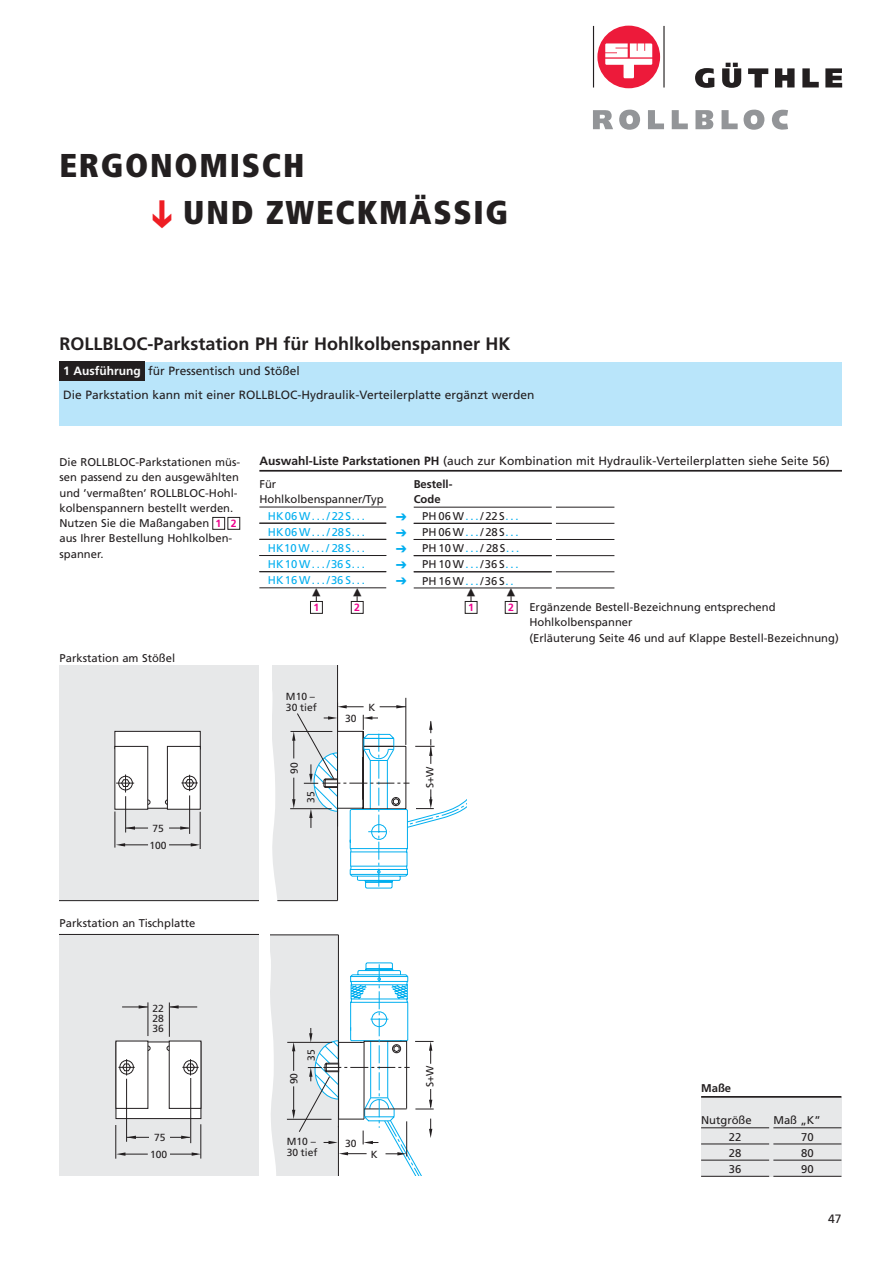
<style>
.page{position:relative;width:893px;height:1263px;background:#fff}
.page>*{position:absolute;margin:0;border:0;box-sizing:border-box;transform-origin:0 0}
.t1{font:900 condensed 33px/46.8px "Frutiger";letter-spacing:.05em;color:#231f20}
.t2{font:33px "X Pressio";color:#ee1d23}
.t3{font:700 18px "Frutiger";color:#231f20}
.t4{font:12.15px "Frutiger";color:#231f20}
.t5{font:12px "Frutiger";color:#231f20}
.t6{font:12px/16.2px "X Pressio";color:#00aeef;text-align:justify}
.t7{font:11.25px/15.3px "Frutiger";color:#231f20}
.t8{font:11.25px/16.2px "Frutiger";letter-spacing:.03em;color:#00aeef;text-align:justify}
.t9{font:700 11.25px/15px "Frutiger";color:#231f20}
.t10{font:700 10.5px "Frutiger";color:#ed028c}
.t11{font:10.35px/11.2px "Frutiger";color:#231f20}
.s1{font-weight:700;color:#fcfcfc}
.s2{font-weight:700}
.s3{color:#00aeef}
</style>
<div class="page">
<div style="left:60px;top:362px;width:782px;height:64px;background:#b9e5fa"></div>
<div style="left:60px;top:362px;width:85px;height:19px;background:#231f20"></div>
<div style="left:227px;top:517px;width:13px;height:13px;border:1px solid #231f20"></div>
<div style="left:212px;top:517px;width:13px;height:13px;border:1px solid #231f20"></div>
<hr style="left:593px;top:26px;width:1px;height:62px;background:#231f20">
<hr style="left:663px;top:26px;width:2px;height:62px;background:#231f20">
<svg style="left:695px;top:68px;width:19px;height:20px"></svg>
<svg style="left:722px;top:63px;width:19px;height:25px"></svg>
<svg style="left:825px;top:68px;width:17px;height:19px"></svg>
<svg style="left:748px;top:68px;width:20px;height:19px"></svg>
<svg style="left:775px;top:68px;width:19px;height:19px"></svg>
<svg style="left:802px;top:68px;width:17px;height:19px"></svg>
<div style="left:597px;top:26px;width:63px;height:62px;background:#ed1a3a;border-radius:50%"></div>
<svg style="left:605px;top:43px;width:47px;height:35px"></svg>
<svg style="left:593px;top:110px;width:20px;height:19px"></svg>
<svg style="left:619px;top:110px;width:21px;height:20px"></svg>
<svg style="left:648px;top:110px;width:16px;height:19px"></svg>
<svg style="left:672px;top:110px;width:16px;height:19px"></svg>
<svg style="left:695px;top:110px;width:18px;height:19px"></svg>
<svg style="left:722px;top:110px;width:16px;height:19px"></svg>
<svg style="left:744px;top:110px;width:20px;height:20px"></svg>
<svg style="left:772px;top:110px;width:16px;height:20px"></svg>
<svg style="left:60px;top:665px;width:407px;height:511px"></svg>
<div style="left:701px;top:1097px;width:140px;height:79px;background:#e7e8e9"></div>
<hr style="left:701px;top:1127px;width:68px;height:1px;background:#231f20">
<hr style="left:701px;top:1143px;width:68px;height:1px;background:#231f20">
<hr style="left:701px;top:1160px;width:68px;height:1px;background:#231f20">
<hr style="left:701px;top:1176px;width:68px;height:1px;background:#231f20">
<hr style="left:773px;top:1127px;width:68px;height:1px;background:#231f20">
<hr style="left:773px;top:1143px;width:68px;height:1px;background:#231f20">
<hr style="left:773px;top:1160px;width:68px;height:1px;background:#231f20">
<hr style="left:773px;top:1176px;width:68px;height:1px;background:#231f20">
<hr style="left:701px;top:1096px;width:140px;height:2px;background:#231f20">
<hr style="left:259px;top:470px;width:583px;height:2px;background:#231f20">
<hr style="left:259px;top:507px;width:127px;height:1px;background:#231f20">
<hr style="left:259px;top:523px;width:127px;height:1px;background:#231f20">
<hr style="left:259px;top:539px;width:127px;height:1px;background:#231f20">
<hr style="left:259px;top:555px;width:127px;height:1px;background:#231f20">
<hr style="left:259px;top:571px;width:127px;height:1px;background:#231f20">
<hr style="left:259px;top:587px;width:127px;height:1px;background:#231f20">
<div style="left:351px;top:601px;width:13px;height:13px;border:1px solid #231f20"></div>
<div style="left:310px;top:601px;width:13px;height:13px;border:1px solid #231f20"></div>
<hr style="left:556px;top:507px;width:58px;height:1px;background:#231f20">
<hr style="left:556px;top:523px;width:58px;height:1px;background:#231f20">
<hr style="left:556px;top:539px;width:58px;height:1px;background:#231f20">
<hr style="left:556px;top:555px;width:58px;height:1px;background:#231f20">
<hr style="left:556px;top:571px;width:58px;height:1px;background:#231f20">
<hr style="left:556px;top:587px;width:58px;height:1px;background:#231f20">
<hr style="left:414px;top:507px;width:138px;height:1px;background:#231f20">
<hr style="left:414px;top:523px;width:138px;height:1px;background:#231f20">
<hr style="left:414px;top:539px;width:138px;height:1px;background:#231f20">
<hr style="left:414px;top:555px;width:138px;height:1px;background:#231f20">
<hr style="left:414px;top:571px;width:138px;height:1px;background:#231f20">
<hr style="left:414px;top:587px;width:138px;height:1px;background:#231f20">
<div style="left:505px;top:601px;width:13px;height:13px;border:1px solid #231f20"></div>
<div style="left:465px;top:601px;width:12px;height:13px;border:1px solid #231f20"></div>
<svg style="left:353px;top:588px;width:8px;height:13px"></svg>
<svg style="left:312px;top:588px;width:9px;height:13px"></svg>
<svg style="left:507px;top:588px;width:8px;height:13px"></svg>
<svg style="left:467px;top:588px;width:8px;height:13px"></svg>
<h1 class="t1" style="left:183px;top:145px;width:326px;text-indent:-124px">ERGONOMISCH<br>UND ZWECKMÄSSIG</h1>
<h1 class="t2" style="left:179px;top:198px;width:34px;rotate:90deg">C</h1>
<h2 class="t3" style="left:60px;top:336px;width:452px">ROLLBLOC-Parkstation PH für Hohlkolbenspanner HK</h2>
<p class="t5" style="left:63px;top:366px;width:238px"><span class="s1">1 Ausführung</span> für Pressentisch und Stößel</p>
<p class="t5" style="left:63px;top:390px;width:473px">Die Parkstation kann mit einer ROLLBLOC-Hydraulik-Verteilerplatte ergänzt werden</p>
<p class="t7" style="left:60px;top:455px;width:182px">Die ROLLBLOC-Parkstationen müs&shy;sen passend zu den ausgewählten und ’vermaßten’ ROLLBLOC-Hohl&shy;kolbenspannern bestellt werden.<br>Nutzen Sie die Maßangaben<br>aus Ihrer Bestellung Hohlkolben&shy;spanner.</p>
<p class="t10" style="left:216px;top:519px;width:22px">1 2</p>
<p class="t7" style="left:60px;top:651px;width:117px">Parkstation am Stößel</p>
<p class="t11" style="left:152px;top:824px;width:13px">75</p>
<p class="t11" style="left:149px;top:840px;width:19px">100</p>
<p class="t5" style="left:259px;top:456px;width:572px"><span class="s2">Auswahl-Liste Parkstationen PH</span> (auch zur Kombination mit Hydraulik-Verteilerplatten siehe Seite 56)</p>
<p class="t7" style="left:259px;top:477px;width:126px">Für<br>Hohlkolbenspanner/Typ</p>
<p class="t8" style="left:268px;top:509px;width:98px">HK06W.../22S...<br>HK06W.../28S...<br>HK10W.../28S...<br>HK10W.../36S...<br>HK16W.../36S...</p>
<p class="t10" style="left:354px;top:603px;width:7px">2</p>
<p class="t10" style="left:313px;top:603px;width:7px">1</p>
<p class="t9" style="left:414px;top:477px;width:40px">Bestell-<br>Code</p>
<p class="t7" style="left:422px;top:509px;width:98px;line-height:16.2px;text-align:justify">PH06W<span class="s3">...</span>/22S<span class="s3">...<br></span>PH06W<span class="s3">...</span>/28S<span class="s3">...<br></span>PH10W<span class="s3">...</span>/28S<span class="s3">...<br></span>PH10W<span class="s3">...</span>/36S<span class="s3">...<br></span>PH16W<span class="s3">...</span>/36S<span class="s3">..</span></p>
<p class="t10" style="left:508px;top:603px;width:7px">2</p>
<p class="t6" style="left:395px;top:509px;width:13px">C C C C C</p>
<p class="t10" style="left:468px;top:603px;width:7px">1</p>
<p class="t7" style="left:529px;top:600px;width:311px">Ergänzende Bestell-Bezeichnung entsprechend<br>Hohlkolbenspanner<br>(Erläuterung Seite 46 und auf Klappe Bestell-Bezeichnung)</p>
<p class="t11" style="left:286px;top:691px;width:32px">M10 –<br>30 tief</p>
<p class="t11" style="left:289px;top:774px;width:13px;rotate:-90deg">90</p>
<p class="t11" style="left:306px;top:803px;width:13px;rotate:-90deg">35</p>
<p class="t11" style="left:345px;top:714px;width:13px">30</p>
<p class="t11" style="left:368px;top:702px;width:8px">K</p>
<p class="t11" style="left:425px;top:788px;width:23px;rotate:-90deg">S+W</p>
<p class="t7" style="left:60px;top:916px;width:137px">Parkstation an Tischplatte</p>
<p class="t11" style="left:153px;top:1004px;width:13px;line-height:10.4px;text-align:justify">22<br>28<br>36</p>
<p class="t11" style="left:150px;top:1130px;width:19px;line-height:16.8px;text-align:center">75<br>100</p>
<p class="t11" style="left:306px;top:1061px;width:13px;rotate:-90deg">35</p>
<p class="t11" style="left:289px;top:1084px;width:13px;rotate:-90deg">90</p>
<p class="t11" style="left:425px;top:1087px;width:23px;rotate:-90deg">S+W</p>
<p class="t11" style="left:287px;top:1136px;width:32px">M10 –<br>30 tief</p>
<p class="t11" style="left:345px;top:1138px;width:13px">30</p>
<p class="t11" style="left:371px;top:1149px;width:8px">K</p>
<p class="t9" style="left:701px;top:1082px;width:31px">Maße</p>
<p class="t7" style="left:729px;top:1112px;width:24px;line-height:16.5px;text-indent:-28px">Nutgröße<br>22<br>28<br>36</p>
<p class="t7" style="left:801px;top:1112px;width:21px;line-height:16.5px;text-indent:-28px">Maß „K”<br>70<br>80<br>90</p>
<p class="t4" style="left:828px;top:1214px;width:15px">47</p>
</div>
